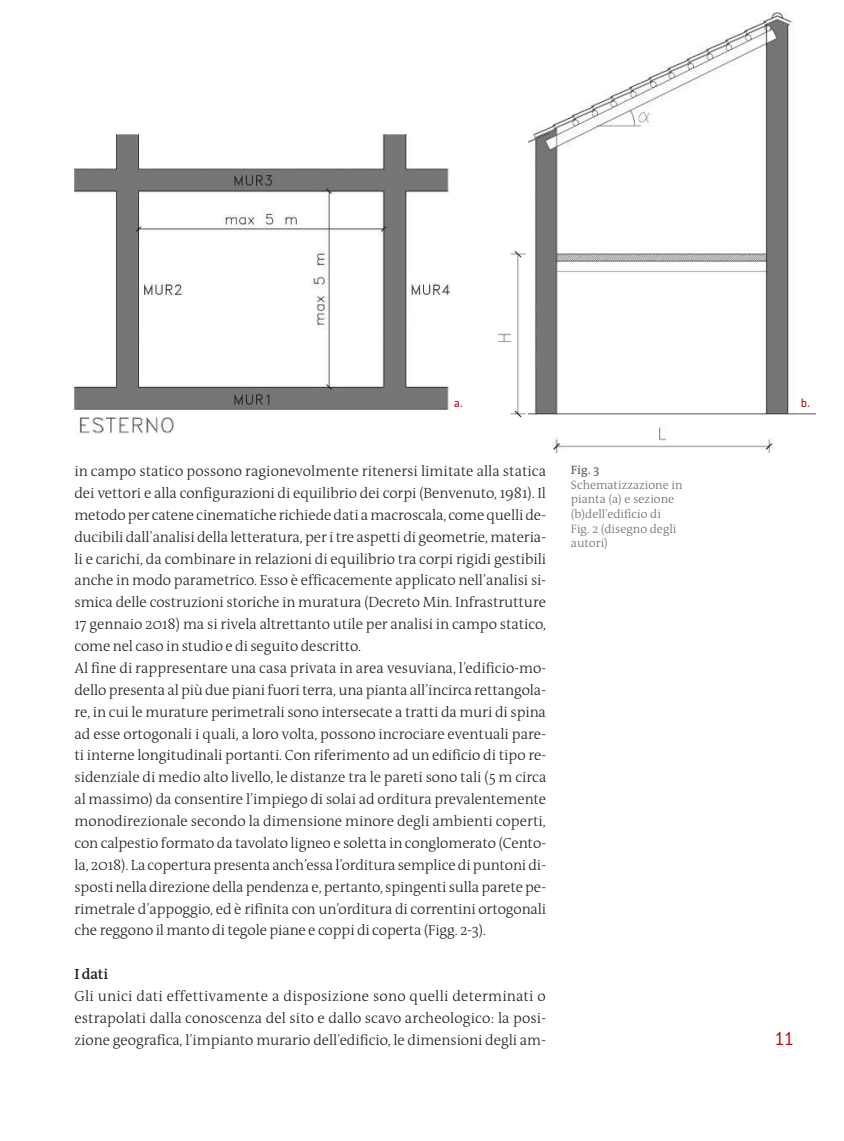
<style>
.page{position:relative;width:844px;height:1141px;background:#fff}
.page>*{position:absolute;margin:0;border:0;box-sizing:border-box;transform-origin:0 0}
.t1{font:300 21px "Conduit ITC";color:#b00d15}
.t2{font:300 14.88px/21.9px "The Antiqua B3";letter-spacing:-.005em;color:#231f20}
.t3{font:600 14.88px "The Antiqua B6";color:#231f20}
.t4{font:300 12.25px/14.7px "The Antiqua B3";color:#6c6d70}
.t5{font:600 12.25px "The Antiqua B6";color:#6c6d70}
.t6{font:12.25px "Klavika";color:#b00d15}
</style>
<div class="page">
<img style="left:74px;top:134px;width:376px;height:300px">
<img style="left:528px;top:12px;width:287px;height:441px">
<img style="left:499px;top:251px;width:27px;height:167px">
<p class="t6" style="left:453px;top:396px;width:11px">a.</p>
<p class="t6" style="left:800px;top:396px;width:11px">b.</p>
<p class="t2" style="left:74px;top:461px;width:473px">in campo statico possono ragionevolmente ritenersi limitate alla statica dei vettori e alla configurazioni di equilibrio dei corpi (Benvenuto, 1981). Il metodo per catene cinematiche richiede dati a macroscala, come quelli de&shy;ducibili dall’analisi della letteratura, per i tre aspetti di geometrie, materia&shy;li e carichi, da combinare in relazioni di equilibrio tra corpi rigidi gestibili anche in modo parametrico. Esso è efficacemente applicato nell’analisi si&shy;smica delle costruzioni storiche in muratura (Decreto Min. Infrastrutture 17 gennaio 2018) ma si rivela altrettanto utile per analisi in campo statico, come nel caso in studio e di seguito descritto.<br>Al fine di rappresentare una casa privata in area vesuviana, l’edificio-mo&shy;dello presenta al più due piani fuori terra, una pianta all’incirca rettangola&shy;re, in cui le murature perimetrali sono intersecate a tratti da muri di spina ad esse ortogonali i quali, a loro volta, possono incrociare eventuali pare&shy;ti interne longitudinali portanti. Con riferimento ad un edificio di tipo re&shy;sidenziale di medio alto livello, le distanze tra le pareti sono tali (5 m circa al massimo) da consentire l’impiego di solai ad orditura prevalentemente monodirezionale secondo la dimensione minore degli ambienti coperti, con calpestio formato da tavolato ligneo e soletta in conglomerato (Cento&shy;la, 2018). La copertura presenta anch’essa l’orditura semplice di puntoni di&shy;sposti nella direzione della pendenza e, pertanto, spingenti sulla parete pe&shy;rimetrale d’appoggio, ed è rifinita con un’orditura di correntini ortogonali che reggono il manto di tegole piane e coppi di coperta (Figg. 2-3).</p>
<p class="t3" style="left:74px;top:966px;width:35px">I dati</p>
<p class="t2" style="left:74px;top:986px;width:473px;text-align:justify">Gli unici dati effettivamente a disposizione sono quelli determinati o estrapolati dalla conoscenza del sito e dallo scavo archeologico: la posi&shy;zione geografica, l’impianto murario dell’edificio, le dimensioni degli am-</p>
<p class="t5" style="left:570px;top:463px;width:30px">Fig. 3</p>
<p class="t4" style="left:570px;top:478px;width:113px">Schematizzazione in pianta (a) e sezione (b)dell’edificio di<br>Fig. 2 (disegno degli autori)</p>
<h1 class="t1" style="left:774px;top:1027px;width:22px">11</h1>
</div>
